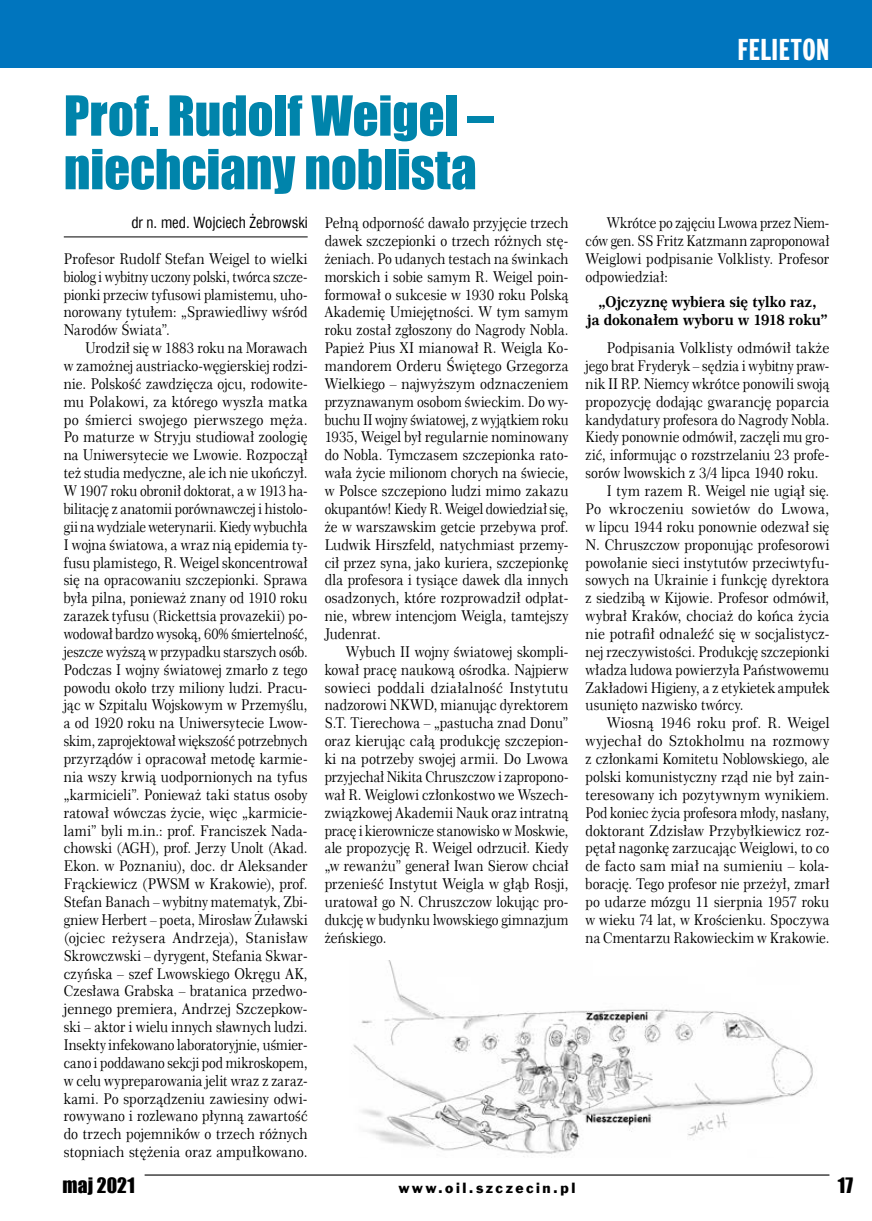
<style>
.page{position:relative;width:872px;height:1221px;background:#fff}
.page>*{position:absolute;margin:0;border:0;box-sizing:border-box;transform-origin:0 0}
.t1{font:51px/53.6px "Impact";letter-spacing:-.005em;color:#0084ab}
.t2{font:30px "Frank Goth X Cn EU";letter-spacing:.02em;color:#fff}
.t3{font:19.5px "Impact";letter-spacing:.01em;color:#000}
.t4{font:15px "Swis 721 Cn EU";color:#000}
.t5{font:14.85px/17.9px "Century 751 No 2 EU";letter-spacing:.005em;color:#000;text-align:justify;scale:.91 1}
.t6{font:14.85px/17.9px "Century 751 No 2 EU";letter-spacing:.005em;color:#000;text-align:justify;scale:.92 1}
.t7{font:14.85px "Century 751 No 2 EU";letter-spacing:.005em;color:#000;scale:.9 1}
.t8{font:14.85px "Century 751 No 2 EU";letter-spacing:.005em;color:#000;scale:.93 1}
.t9{font:14.85px/17.9px "Century 751 No 2 EU";letter-spacing:.005em;color:#000;text-align:justify;scale:.89 1}
.t10{font:14.85px "Century 751 No 2 EU";letter-spacing:.005em;color:#000;scale:.94 1}
.t11{font:700 14.85px/17.9px "Century 751 No 2 EU";letter-spacing:.005em;color:#000;text-align:center;scale:.91 1}
.t12{font:14.85px "Century 751 No 2 EU";letter-spacing:.025em;color:#000;scale:.93 1}
.t13{font:14.85px "Century 751 No 2 EU";letter-spacing:.025em;color:#000;scale:.94 1}
.t14{font:13.5px "Frank Goth EU";letter-spacing:.185em;color:#000}
</style>
<div class="page">
<div style="left:0;top:0;width:872px;height:68px;background:#0075be"></div>
<hr style="left:145px;top:1174px;width:684px;height:1px;background:#000">
<hr style="left:64px;top:236px;width:244px;height:1px;background:#000">
<img style="left:351px;top:960px;width:462px;height:197px">
<h2 class="t2" style="left:738px;top:31px;width:93px">FELIETON</h2>
<h1 class="t1" style="left:64px;top:87px;width:430px">Prof. Rudolf Weigel – niechciany noblista</h1>
<p class="t4" style="left:131px;top:213px;width:178px">dr n. med. Wojciech Żebrowski</p>
<p class="t6" style="left:64px;top:250px;width:266px">Profesor Rudolf Stefan Weigel to wielki biolog i wybitny uczony polski, twórca szcze&shy;pionki przeciw tyfusowi plamistemu, uho&shy;norowany tytułem: „Sprawiedliwy wśród Narodów Świata”.</p>
<p class="t5" style="left:64px;top:339px;width:269px;text-indent:21px">Urodził się w 1883 roku na Morawach w zamożnej austriacko-węgierskiej rodzi&shy;nie. Polskość zawdzięcza ojcu, rodowite&shy;mu Polakowi, za którego wyszła matka po śmierci swojego pierwszego męża.<br>Po maturze w Stryju studiował zoologię na Uniwersytecie we Lwowie. Rozpoczął też studia medyczne, ale ich nie ukończył.<br>W 1907 roku obronił doktorat, a w 1913 ha&shy;bilitację z anatomii porównawczej i histolo&shy;gii na wydziale weterynarii. Kiedy wybuchła I wojna światowa, a wraz nią epidemia ty&shy;fusu plamistego, R. Weigel skoncentrował się na opracowaniu szczepionki. Sprawa była pilna, ponieważ znany od 1910 roku zarazek tyfusu (Rickettsia provazekii) po&shy;wodował bardzo wysoką, 60% śmiertelność, jeszcze wyższą w przypadku starszych osób.<br>Podczas I wojny światowej zmarło z tego powodu około trzy miliony ludzi. Pracu&shy;jąc w Szpitalu Wojskowym w Przemyślu, a od 1920 roku na Uniwersytecie Lwow&shy;skim, zaprojektował większość potrzebnych przyrządów i opracował metodę karmie&shy;nia wszy krwią uodpornionych na tyfus „karmicieli”. Ponieważ taki status osoby ratował wówczas życie, więc „karmicie&shy;lami” byli m.in.: prof. Franciszek Nada&shy;chowski (AGH), prof. Jerzy Unolt (Akad.<br>Ekon. w Poznaniu), doc. dr Aleksander Frąckiewicz (PWSM w Krakowie), prof.<br>Stefan Banach – wybitny matematyk, Zbi&shy;gniew Herbert – poeta, Mirosław Żuławski (ojciec reżysera Andrzeja), Stanisław Skrowczwski – dyrygent, Stefania Skwar&shy;czyńska – szef Lwowskiego Okręgu AK, Czesława Grabska – bratanica przedwo&shy;jennego premiera, Andrzej Szczepkow&shy;ski – aktor i wielu innych sławnych ludzi.<br>Insekty infekowano laboratoryjnie, uśmier&shy;cano i poddawano sekcji pod mikroskopem, w celu wypreparowania jelit wraz z zaraz&shy;kami. Po sporządzeniu zawiesiny odwi&shy;rowywano i rozlewano płynną zawartość do trzech pojemników o trzech różnych stopniach stężenia oraz ampułkowano.</p>
<p class="t5" style="left:325px;top:214px;width:269px">Pełną odporność dawało przyjęcie trzech dawek szczepionki o trzech różnych stę&shy;żeniach. Po udanych testach na świnkach morskich i sobie samym R. Weigel poin&shy;formował o sukcesie w 1930 roku Polską Akademię Umiejętności. W tym samym roku został zgłoszony do Nagrody Nobla.<br>Papież Pius XI mianował R. Weigla Ko&shy;mandorem Orderu Świętego Grzegorza Wielkiego – najwyższym odznaczeniem przyznawanym osobom świeckim. Do wy&shy;buchu II wojny światowej, z wyjątkiem roku 1935, Weigel był regularnie nominowany do Nobla. Tymczasem szczepionka rato&shy;wała życie milionom chorych na świecie, w Polsce szczepiono ludzi mimo zakazu okupantów! Kiedy R. Weigel dowiedział się, że w warszawskim getcie przebywa prof.<br>Ludwik Hirszfeld, natychmiast przemy&shy;cił przez syna, jako kuriera, szczepionkę dla profesora i tysiące dawek dla innych osadzonych, które rozprowadził odpłat&shy;nie, wbrew intencjom Weigla, tamtejszy Judenrat.</p>
<p class="t6" style="left:325px;top:643px;width:266px;text-indent:21px">Wybuch II wojny światowej skompli&shy;kował pracę naukową ośrodka. Najpierw sowieci poddali działalność Instytutu nadzorowi NKWD, mianując dyrektorem S.T. Tierechowa – „pastucha znad Donu” oraz kierując całą produkcję szczepion&shy;ki na potrzeby swojej armii. Do Lwowa przyjechał Nikita Chruszczow i zapropono&shy;wał R. Weiglowi członkostwo we Wszech&shy;związkowej Akademii Nauk oraz intratną pracę i kierownicze stanowisko w Moskwie, ale propozycję R. Weigel odrzucił. Kiedy „w rewanżu” generał Iwan Sierow chciał przenieść Instytut Weigla w głąb Rosji, uratował go N. Chruszczow lokując pro&shy;dukcję w budynku lwowskiego gimnazjum żeńskiego.</p>
<h3 class="t3" style="left:63px;top:1169px;width:74px">maj 2021</h3>
<p class="t14" style="left:399px;top:1179px;width:178px">www.oil.szczecin.pl</p>
<p class="t9" style="left:585px;top:214px;width:275px;text-indent:21px">Wkrótce po zajęciu Lwowa przez Niem&shy;ców gen. SS Fritz Katzmann zaproponował Weiglowi podpisanie Volklisty. Profesor odpowiedział:</p>
<p class="t11" style="left:587px;top:293px;width:266px">„Ojczyznę wybiera się tylko raz,<br>ja dokonałem wyboru w 1918 roku”</p>
<p class="t12" style="left:607px;top:339px;width:241px">Podpisania Volklisty odmówił także</p>
<p class="t7" style="left:585px;top:356px;width:272px">jego brat Fryderyk – sędzia i wybitny praw-</p>
<p class="t5" style="left:585px;top:375px;width:269px">nik II RP. Niemcy wkrótce ponowili swoją</p>
<p class="t8" style="left:585px;top:392px;width:264px">propozycję dodając gwarancję poparcia</p>
<p class="t7" style="left:585px;top:410px;width:272px">kandydatury profesora do Nagrody Nobla.</p>
<p class="t7" style="left:585px;top:428px;width:272px">Kiedy ponownie odmówił, zaczęli mu gro-</p>
<p class="t5" style="left:585px;top:446px;width:269px">zić, informując o rozstrzelaniu 23 profe-</p>
<p class="t5" style="left:585px;top:464px;width:257px">sorów lwowskich z 3/4 lipca 1940 roku.</p>
<p class="t6" style="left:607px;top:482px;width:243px">I tym razem R. Weigel nie ugiął się.</p>
<p class="t13" style="left:585px;top:499px;width:261px">Po wkroczeniu sowietów do Lwowa,</p>
<p class="t5" style="left:585px;top:518px;width:269px">w lipcu 1944 roku ponownie odezwał się</p>
<p class="t8" style="left:585px;top:535px;width:264px">N. Chruszczow proponując profesorowi</p>
<p class="t6" style="left:585px;top:553px;width:266px">powołanie sieci instytutów przeciwtyfu-</p>
<p class="t6" style="left:585px;top:571px;width:266px">sowych na Ukrainie i funkcję dyrektora</p>
<p class="t6" style="left:585px;top:589px;width:266px">z siedzibą w Kijowie. Profesor odmówił,</p>
<p class="t8" style="left:585px;top:606px;width:264px">wybrał Kraków, chociaż do końca życia</p>
<p class="t8" style="left:585px;top:624px;width:264px">nie potrafił odnaleźć się w socjalistycz-</p>
<p class="t7" style="left:585px;top:642px;width:272px">nej rzeczywistości. Produkcję szczepionki</p>
<p class="t5" style="left:585px;top:660px;width:269px">władza ludowa powierzyła Państwowemu</p>
<p class="t5" style="left:585px;top:678px;width:269px">Zakładowi Higieny, a z etykietek ampułek</p>
<p class="t5" style="left:585px;top:696px;width:175px">usunięto nazwisko twórcy.</p>
<p class="t10" style="left:607px;top:714px;width:238px">Wiosną 1946 roku prof. R. Weigel</p>
<p class="t10" style="left:585px;top:732px;width:261px">wyjechał do Sztokholmu na rozmowy</p>
<p class="t5" style="left:585px;top:750px;width:269px">z członkami Komitetu Noblowskiego, ale</p>
<p class="t6" style="left:585px;top:768px;width:266px">polski komunistyczny rząd nie był zain-</p>
<p class="t8" style="left:585px;top:785px;width:264px">teresowany ich pozytywnym wynikiem.</p>
<p class="t7" style="left:585px;top:803px;width:272px">Pod koniec życia profesora młody, nasłany,</p>
<p class="t8" style="left:585px;top:821px;width:264px">doktorant Zdzisław Przybyłkiewicz roz-</p>
<p class="t5" style="left:585px;top:839px;width:269px">pętał nagonkę zarzucając Weiglowi, to co</p>
<p class="t10" style="left:585px;top:857px;width:261px">de facto sam miał na sumieniu – kola-</p>
<p class="t5" style="left:585px;top:875px;width:269px">borację. Tego profesor nie przeżył, zmarł</p>
<p class="t5" style="left:585px;top:893px;width:269px">po udarze mózgu 11 sierpnia 1957 roku</p>
<p class="t5" style="left:585px;top:910px;width:269px">w wieku 74 lat, w Krościenku. Spoczywa</p>
<p class="t7" style="left:585px;top:928px;width:272px">na Cmentarzu Rakowieckim w Krakowie.</p>
<h3 class="t3" style="left:838px;top:1169px;width:17px">17</h3>
</div>
